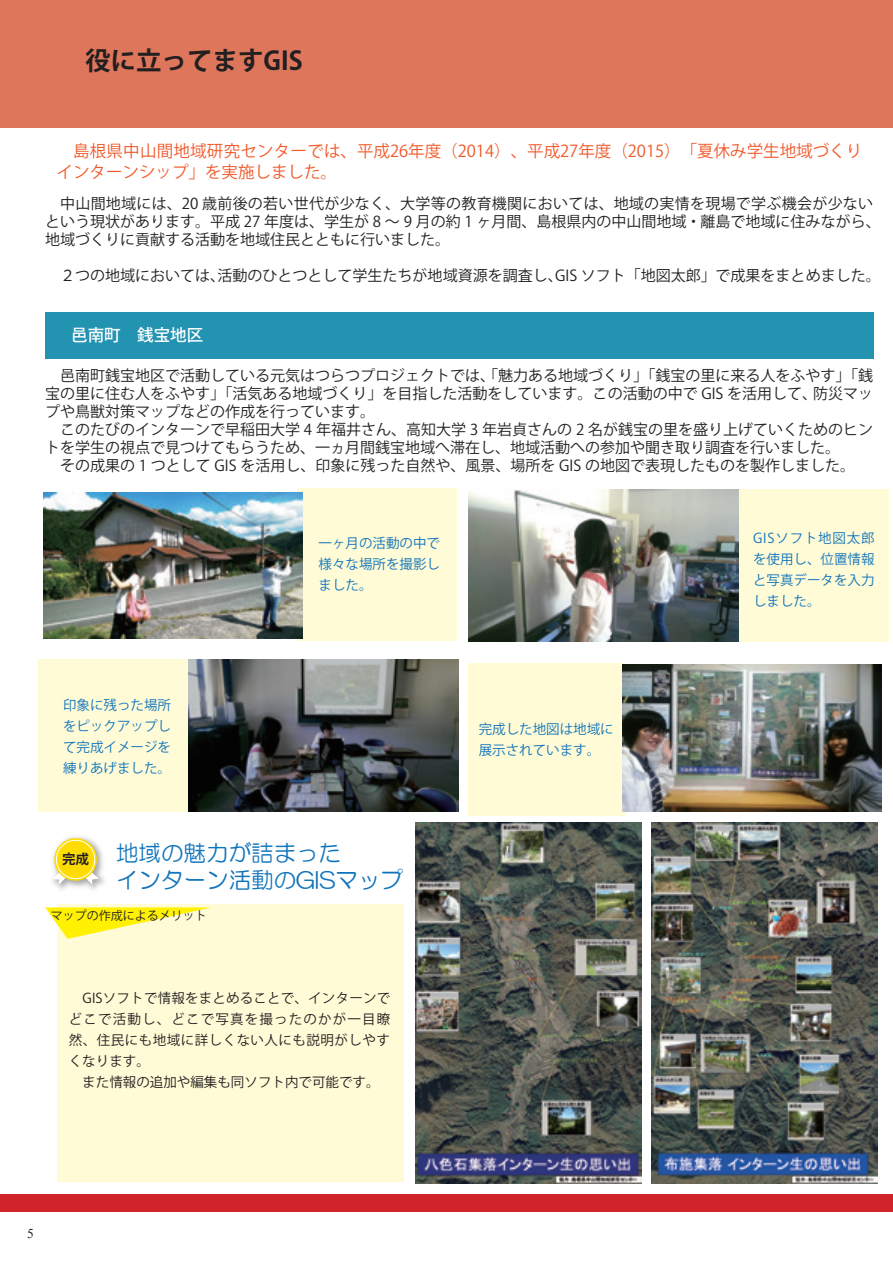
<style>
.page{position:relative;width:893px;height:1263px;background:#fff}
.page>*{position:absolute;margin:0;border:0;box-sizing:border-box;transform-origin:0 0}
.t1{font:700 25.5px "Koz Go Pro";color:#231f20}
.t2{font:22.5px/27px "HG Maru Gothic MPRO";color:#1074bc}
.t3{font:16.5px/21px "Koz Go Pro";color:#f15929}
.t4{font:500 16.5px "Koz Go Pro";color:#fff}
.t5{font:15px/18px "Koz Go Pro";color:#231f20}
.t6{font:13.5px/21px "Koz Go Pro";color:#1074bc;text-align:justify}
.t7{font:13.5px/21px "Koz Go Pro";letter-spacing:.015em;color:#231f20}
.t8{font:700 13.5px "Koz Go Pro";color:#231f20}
.t9{font:13.5px "Times New Roman";color:#231f20}
.t10{font:12px "Koz Go Pro";color:#231f20}
</style>
<div class="page">
<div style="left:468px;top:664px;width:157px;height:152px;background:#fffbd6"></div>
<div style="left:732px;top:489px;width:157px;height:152px;background:#fffbd6"></div>
<div style="left:38px;top:659px;width:156px;height:153px;background:#fffbd6"></div>
<div style="left:297px;top:488px;width:159px;height:152px;background:#fffbd6"></div>
<div style="left:57px;top:904px;width:346px;height:278px;background:#fffbd6"></div>
<div style="left:45px;top:312px;width:828px;height:47px;background:#2393b2"></div>
<div style="left:0;top:1195px;width:893px;height:17px;background:#d1232a"></div>
<div style="left:0;top:0;width:893px;height:128px;background:#de765c"></div>
<svg style="left:45px;top:907px;width:166px;height:32px"></svg>
<img style="left:53px;top:836px;width:52px;height:54px">
<svg style="left:52px;top:869px;width:17px;height:16px"></svg>
<svg style="left:82px;top:869px;width:17px;height:16px"></svg>
<svg style="left:54px;top:838px;width:43px;height:43px"></svg>
<div style="left:56px;top:840px;width:39px;height:39px;border:1px solid #fff;border-radius:50%"></div>
<img style="left:43px;top:492px;width:260px;height:147px">
<img style="left:468px;top:489px;width:270px;height:153px">
<img style="left:188px;top:659px;width:270px;height:153px">
<img style="left:623px;top:664px;width:259px;height:147px">
<img style="left:415px;top:822px;width:226px;height:361px">
<img style="left:651px;top:822px;width:226px;height:361px">
<h1 class="t1" style="left:85px;top:44px;width:245px">役に立ってますGIS　</h1>
<p class="t3" style="left:57px;top:141px;width:807px;text-indent:16px">島根県中山間地域研究センターでは、平成26年度（2014）、平成27年度（2015）「夏休み学生地域づくりインターンシップ」を実施しました。</p>
<p class="t5" style="left:45px;top:195px;width:837px">　中山間地域には、20 歳前後の若い世代が少なく、大学等の教育機関においては、地域の実情を現場で学ぶ機会が少ないという現状があります。平成 27 年度は、学生が 8 ～ 9 月の約 1 ヶ月間、島根県内の中山間地域・離島で地域に住みながら、地域づくりに貢献する活動を地域住民とともに行いました。</p>
<p class="t5" style="left:45px;top:267px;width:837px">　２つの地域においては、活動のひとつとして学生たちが地域資源を調査し、GIS ソフト「地図太郎」で成果をまとめました。</p>
<p class="t4" style="left:71px;top:324px;width:150px">邑南町　銭宝地区　</p>
<p class="t5" style="left:45px;top:367px;width:829px">　邑南町銭宝地区で活動している元気はつらつプロジェクトでは、「魅力ある地域づくり」「銭宝の里に来る人をふやす」「銭宝の里に住む人をふやす」「活気ある地域づくり」を目指した活動をしています。この活動の中で GIS を活用して、防災マップや鳥獣対策マップなどの作成を行っています。<br>　このたびのインターンで早稲田大学 4 年福井さん、高知大学 3 年岩貞さんの 2 名が銭宝の里を盛り上げていくためのヒントを学生の視点で見つけてもらうため、一ヵ月間銭宝地域へ滞在し、地域活動への参加や聞き取り調査を行いました。<br>　その成果の 1 つとして GIS を活用し、印象に残った自然や、風景、場所を GIS の地図で表現したものを製作しました。</p>
<p class="t6" style="left:319px;top:532px;width:123px">一ヶ月の活動の中で様々な場所を撮影しました。</p>
<p class="t6" style="left:63px;top:695px;width:110px">印象に残った場所をピックアップして完成イメージを練りあげました。</p>
<p class="t8" style="left:62px;top:850px;width:28px">完成</p>
<h2 class="t2" style="left:116px;top:839px;width:288px">地域の魅力が詰まった<br>インターン活動のGISマップ</h2>
<p class="t10" style="left:51px;top:907px;width:157px">マップの作成によるメリット</p>
<p class="t7" style="left:69px;top:988px;width:323px">　GISソフトで情報をまとめることで、インターンでどこで活動し、どこで写真を撮ったのかが一目瞭然、住民にも地域に詳しくない人にも説明がしやすくなります。<br>　また情報の追加や編集も同ソフト内で可能です。</p>
<p class="t6" style="left:479px;top:719px;width:136px">完成した地図は地域に展示されています。</p>
<p class="t6" style="left:753px;top:528px;width:123px">GISソフト地図太郎を使用し、位置情報と写真データを入力しました。</p>
<p class="t9" style="left:27px;top:1225px;width:8px">5</p>
</div>
